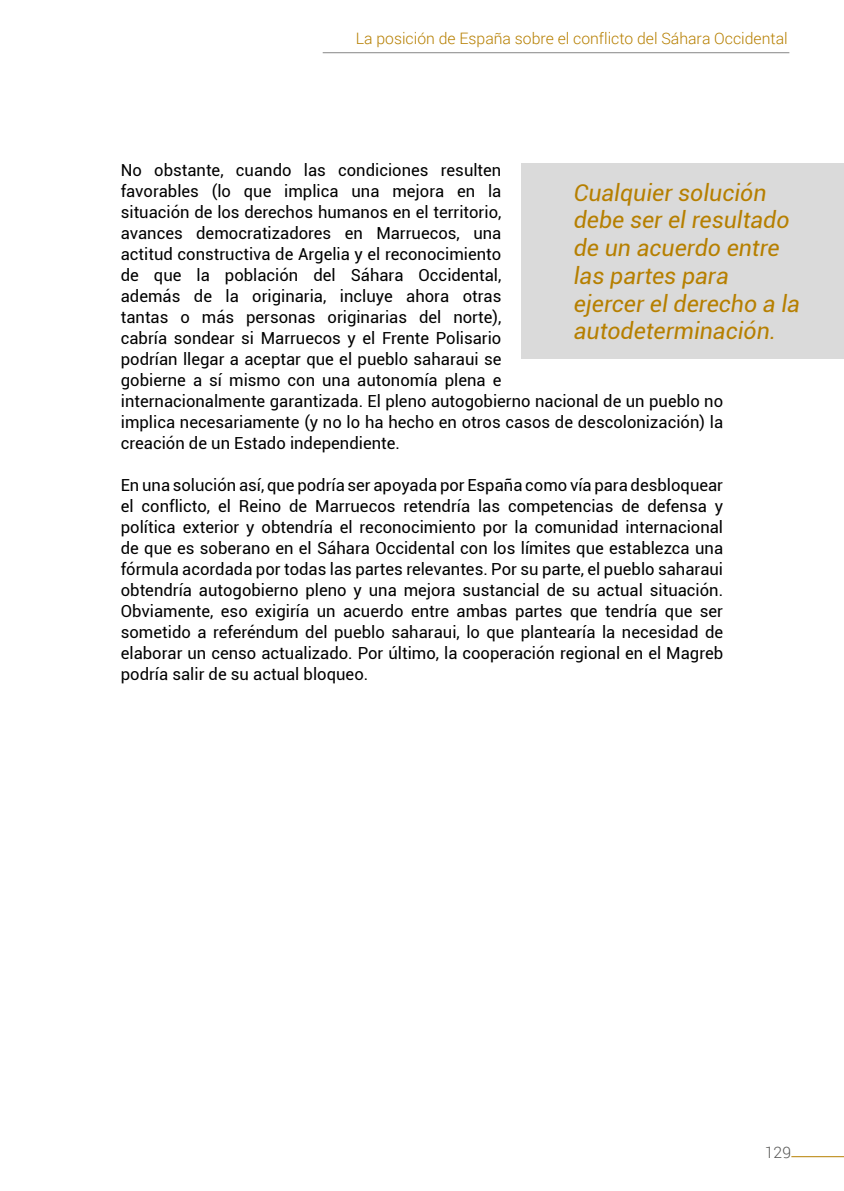
<style>
.page{position:relative;width:844px;height:1191px;background:#fff}
.page>*{position:absolute;margin:0;border:0;box-sizing:border-box;transform-origin:0 0}
.t1{font:italic 23.1px/27.7px "Roboto";color:#b67f00}
.t2{font:16.62px/21px "Roboto";color:#000}
.t3{font:300 15.75px "Roboto";color:#b67f00}
.t4{font:300 15.75px "Roboto";color:#575756}
</style>
<div class="page">
<hr style="left:791px;top:1156px;width:52px;height:1px;background:#b67f00">
<hr style="left:322px;top:52px;width:467px;height:1px;background:#878787">
<div style="left:521px;top:164px;width:322px;height:195px;background:#dadada"></div>
<p class="t3" style="left:356px;top:27px;width:433px">La posición de España sobre el conflicto del Sáhara Occidental</p>
<p class="t2" style="left:121px;top:159px;width:603px">No obstante, cuando las condiciones resulten<br>favorables (lo que implica una mejora en la<br>situación de los derechos humanos en el territorio,<br>avances democratizadores en Marruecos, una<br>actitud constructiva de Argelia y el reconocimiento<br>de que la población del Sáhara Occidental,<br>además de la originaria, incluye ahora otras<br>tantas o más personas originarias del norte),<br>cabría sondear si Marruecos y el Frente Polisario<br>podrían llegar a aceptar que el pueblo saharaui se<br>gobierne a sí mismo con una autonomía plena e<br>internacionalmente garantizada. El pleno autogobierno nacional de un pueblo no implica necesariamente (y no lo ha hecho en otros casos de descolonización) la creación de un Estado independiente.</p>
<p class="t2" style="left:121px;top:474px;width:603px;text-align:justify">En una solución así, que podría ser apoyada por España como vía para desbloquear el conflicto, el Reino de Marruecos retendría las competencias de defensa y política exterior y obtendría el reconocimiento por la comunidad internacional de que es soberano en el Sáhara Occidental con los límites que establezca una fórmula acordada por todas las partes relevantes. Por su parte, el pueblo saharaui obtendría autogobierno pleno y una mejora sustancial de su actual situación.<br>Obviamente, eso exigiría un acuerdo entre ambas partes que tendría que ser sometido a referéndum del pueblo saharaui, lo que plantearía la necesidad de elaborar un censo actualizado. Por último, la cooperación regional en el Magreb podría salir de su actual bloqueo.</p>
<h1 class="t1" style="left:573px;top:178px;width:227px">Cualquier solución debe ser el resultado de un acuerdo entre las partes para ejercer el derecho a la autodeterminación.</h1>
<p class="t4" style="left:764px;top:1141px;width:28px">129</p>
</div>
